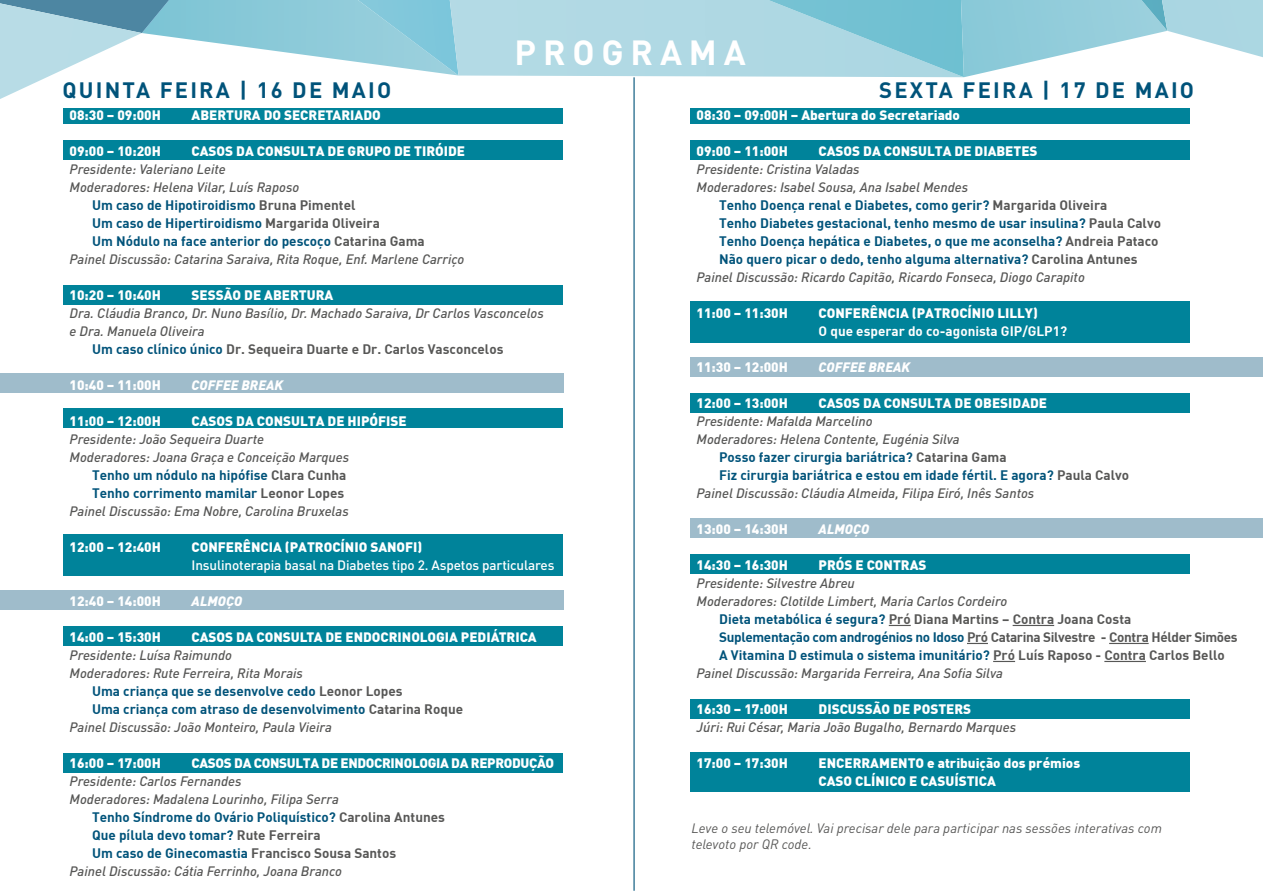
<style>
.page{position:relative;width:1263px;height:893px;background:#fff}
.page>*{position:absolute;margin:0;border:0;box-sizing:border-box;transform-origin:0 0}
.t1{font:700 34.5px "DIN Pro";letter-spacing:.2em;color:#fff}
.t2{font:700 22.05px "DIN Pro";letter-spacing:.1em;color:#00537a}
.t3{font:italic 500 13.5px/18px "DIN Pro";color:#575756}
.t4{font:13.5px/18px "DIN Bold";color:#00537a}
.t5{font:900 13.5px/18px "DIN";color:#fff}
.t6{font:13.5px/18px "DIN Bold";color:#575756}
.t7{font:italic 13.5px/16.5px "DIN Pro";color:#575756}
.t8{font:900 13.5px "DIN Pro";color:#fff}
.t9{font:500 13.5px "DIN Pro";letter-spacing:-.01em;color:#fff}
.t10{font:900 13.5px "DIN";letter-spacing:-.025em;color:#fff}
.t11{font:italic 900 13.5px "DIN Pro";color:#fff}
.t12{font:13.5px "DIN Bold";color:#fff}
.s1{color:#575756}
.s2{color:#00537a}
</style>
<div class="page">
<svg style="left:0;top:0;width:1263px;height:99px"></svg>
<div style="left:64px;top:141px;width:499px;height:19px;background:#00839a"></div>
<div style="left:64px;top:285px;width:499px;height:20px;background:#00839a"></div>
<div style="left:0;top:373px;width:563px;height:20px;background:#9fbccb"></div>
<div style="left:64px;top:408px;width:499px;height:20px;background:#00839a"></div>
<div style="left:64px;top:535px;width:499px;height:41px;background:#00839a"></div>
<div style="left:0;top:590px;width:563px;height:20px;background:#9fbccb"></div>
<div style="left:64px;top:626px;width:499px;height:20px;background:#00839a"></div>
<div style="left:64px;top:753px;width:499px;height:19px;background:#00839a"></div>
<div style="left:64px;top:108px;width:499px;height:15px;background:#00839a"></div>
<div style="left:691px;top:141px;width:499px;height:19px;background:#00839a"></div>
<div style="left:691px;top:302px;width:499px;height:41px;background:#00839a"></div>
<div style="left:691px;top:357px;width:572px;height:20px;background:#9fbccb"></div>
<div style="left:691px;top:393px;width:499px;height:20px;background:#00839a"></div>
<div style="left:691px;top:518px;width:572px;height:20px;background:#9fbccb"></div>
<div style="left:691px;top:554px;width:499px;height:20px;background:#00839a"></div>
<div style="left:691px;top:699px;width:499px;height:19px;background:#00839a"></div>
<div style="left:691px;top:752px;width:499px;height:40px;background:#00839a"></div>
<div style="left:691px;top:108px;width:499px;height:15px;background:#00839a"></div>
<svg style="left:889px;top:625px;width:22px;height:1px"></svg>
<hr style="left:1013px;top:625px;width:41px;height:1px;background:#575756">
<svg style="left:967px;top:643px;width:21px;height:1px"></svg>
<hr style="left:1109px;top:643px;width:40px;height:1px;background:#575756">
<svg style="left:993px;top:661px;width:22px;height:1px"></svg>
<hr style="left:1104px;top:661px;width:42px;height:1px;background:#575756">
<hr style="left:633px;top:77px;width:2px;height:814px;background:#00537a">
<h2 class="t2" style="left:63px;top:75px;width:330px">QUINTA FEIRA | 16 DE MAIO</h2>
<h1 class="t1" style="left:514px;top:29px;width:233px">PROGRAMA</h1>
<h2 class="t2" style="left:879px;top:75px;width:316px">SEXTA FEIRA | 17 DE MAIO</h2>
<p class="t8" style="left:70px;top:106px;width:93px">08:30 – 09:00H</p>
<p class="t8" style="left:192px;top:106px;width:191px">ABERTURA DO SECRETARIADO</p>
<p class="t5" style="left:70px;top:141px;width:93px">09:00 – 10:20H</p>
<p class="t5" style="left:192px;top:141px;width:275px">CASOS DA CONSULTA DE GRUPO DE TIRÓIDE</p>
<p class="t3" style="left:70px;top:158px;width:231px">Presidente: Valeriano Leite<br>Moderadores: Helena Vilar, Luís Raposo</p>
<p class="t4" style="left:92px;top:195px;width:334px">Um caso de Hipotiroidismo <span class="s1">Bruna Pimentel<br></span>Um caso de Hipertiroidismo <span class="s1">Margarida Oliveira<br></span>Um Nódulo na face anterior do pescoço <span class="s1">Catarina Gama</span></p>
<p class="t3" style="left:70px;top:248px;width:396px">Painel Discussão: Catarina Saraiva, Rita Roque, Enf. Marlene Carriço</p>
<p class="t5" style="left:70px;top:285px;width:93px">10:20 – 10:40H</p>
<p class="t5" style="left:192px;top:285px;width:143px">SESSÃO DE ABERTURA</p>
<p class="t3" style="left:70px;top:302px;width:476px">Dra. Cláudia Branco, Dr. Nuno Basílio, Dr. Machado Saraiva, Dr Carlos Vasconcelos e Dra. Manuela Oliveira</p>
<p class="t6" style="left:92px;top:339px;width:413px"><span class="s2">Um caso clínico único</span> Dr. Sequeira Duarte e Dr. Carlos Vasconcelos</p>
<p class="t5" style="left:70px;top:375px;width:93px">10:40 – 11:00H</p>
<p class="t11" style="left:192px;top:373px;width:93px">COFFEE BREAK</p>
<p class="t5" style="left:70px;top:411px;width:93px">11:00 – 12:00H</p>
<p class="t5" style="left:192px;top:411px;width:217px">CASOS DA CONSULTA DE HIPÓFISE</p>
<p class="t3" style="left:70px;top:428px;width:281px">Presidente: João Sequeira Duarte<br>Moderadores: Joana Graça e Conceição Marques</p>
<p class="t4" style="left:92px;top:465px;width:256px">Tenho um nódulo na hipófise <span class="s1">Clara Cunha<br></span>Tenho corrimento mamilar <span class="s1">Leonor Lopes</span></p>
<p class="t3" style="left:70px;top:500px;width:281px">Painel Discussão: Ema Nobre, Carolina Bruxelas</p>
<p class="t5" style="left:70px;top:537px;width:93px">12:00 – 12:40H</p>
<p class="t5" style="left:192px;top:537px;width:232px">CONFERÊNCIA (PATROCÍNIO SANOFI)</p>
<p class="t9" style="left:192px;top:556px;width:364px">Insulinoterapia basal na Diabetes tipo 2. Aspetos particulares</p>
<p class="t8" style="left:70px;top:591px;width:93px">12:40 – 14:00H</p>
<p class="t11" style="left:192px;top:589px;width:52px">ALMOÇO</p>
<p class="t5" style="left:70px;top:627px;width:93px">14:00 – 15:30H</p>
<p class="t8" style="left:192px;top:627px;width:346px">CASOS DA CONSULTA DE ENDOCRINOLOGIA PEDIÁTRICA</p>
<p class="t3" style="left:70px;top:644px;width:235px">Presidente: Luísa Raimundo<br>Moderadores: Rute Ferreira, Rita Morais</p>
<p class="t4" style="left:92px;top:681px;width:372px">Uma criança que se desenvolve cedo <span class="s1">Leonor Lopes<br></span>Uma criança com atraso de desenvolvimento <span class="s1">Catarina Roque</span></p>
<p class="t3" style="left:70px;top:716px;width:264px">Painel Discussão: João Monteiro, Paula Vieira</p>
<p class="t5" style="left:70px;top:753px;width:93px">16:00 – 17:00H</p>
<p class="t10" style="left:192px;top:754px;width:364px">CASOS DA CONSULTA DE ENDOCRINOLOGIA DA REPRODUÇÃO</p>
<p class="t3" style="left:70px;top:770px;width:271px">Presidente: Carlos Fernandes<br>Moderadores: Madalena Lourinho, Filipa Serra</p>
<p class="t4" style="left:92px;top:807px;width:354px">Tenho Síndrome do Ovário Poliquístico? <span class="s1">Carolina Antunes<br></span>Que pílula devo tomar? <span class="s1">Rute Ferreira<br></span>Um caso de Ginecomastia <span class="s1">Francisco Sousa Santos</span></p>
<p class="t3" style="left:70px;top:860px;width:274px">Painel Discussão: Cátia Ferrinho, Joana Branco</p>
<p class="t5" style="left:697px;top:105px;width:265px">08:30 – 09:00H – Abertura do Secretariado</p>
<p class="t5" style="left:697px;top:141px;width:93px">09:00 – 11:00H</p>
<p class="t5" style="left:818px;top:141px;width:221px">CASOS DA CONSULTA DE DIABETES</p>
<p class="t3" style="left:697px;top:158px;width:273px">Presidente: Cristina Valadas<br>Moderadores: Isabel Sousa, Ana Isabel Mendes</p>
<p class="t4" style="left:719px;top:195px;width:443px">Tenho Doença renal e Diabetes, como gerir? <span class="s1">Margarida Oliveira<br></span>Tenho Diabetes gestacional, tenho mesmo de usar insulina? <span class="s1">Paula Calvo </span>Tenho Doença hepática e Diabetes, o que me aconselha? <span class="s1">Andreia Pataco </span>Não quero picar o dedo, tenho alguma alternativa? <span class="s1">Carolina Antunes</span></p>
<p class="t3" style="left:697px;top:266px;width:390px">Painel Discussão: Ricardo Capitão, Ricardo Fonseca, Diogo Carapito</p>
<p class="t5" style="left:697px;top:303px;width:93px">11:00 – 11:30H</p>
<p class="t5" style="left:818px;top:303px;width:221px">CONFERÊNCIA (PATROCÍNIO LILLY)</p>
<p class="t12" style="left:819px;top:322px;width:250px">O que esperar do co-agonista GIP/GLP1?</p>
<p class="t5" style="left:697px;top:357px;width:93px">11:30 – 12:00H</p>
<p class="t11" style="left:819px;top:355px;width:93px">COFFEE BREAK</p>
<p class="t5" style="left:697px;top:393px;width:93px">12:00 – 13:00H</p>
<p class="t5" style="left:818px;top:393px;width:230px">CASOS DA CONSULTA DE OBESIDADE</p>
<p class="t3" style="left:697px;top:410px;width:265px">Presidente: Mafalda Marcelino<br>Moderadores: Helena Contente, Eugénia Silva</p>
<p class="t4" style="left:719px;top:447px;width:411px">Posso fazer cirurgia bariátrica? <span class="s1">Catarina Gama<br></span>Fiz cirurgia bariátrica e estou em idade fértil. E agora? <span class="s1">Paula Calvo</span></p>
<p class="t3" style="left:697px;top:482px;width:339px">Painel Discussão: Cláudia Almeida, Filipa Eiró, Inês Santos</p>
<p class="t5" style="left:697px;top:519px;width:93px">13:00 – 14:30H</p>
<p class="t11" style="left:819px;top:517px;width:52px">ALMOÇO</p>
<p class="t5" style="left:697px;top:555px;width:93px">14:30 – 16:30H</p>
<p class="t5" style="left:818px;top:555px;width:109px">PRÓS E CONTRAS</p>
<p class="t3" style="left:697px;top:572px;width:312px">Presidente: Silvestre Abreu<br>Moderadores: Clotilde Limbert, Maria Carlos Cordeiro</p>
<p class="t6" style="left:719px;top:609px;width:520px"><span class="s2">Dieta metabólica é segura?</span> Pró Diana Martins – Contra Joana Costa<br><span class="s2">Suplementação com androgénios no Idoso</span> Pró Catarina Silvestre - Contra Hélder Simões<br><span class="s2">A Vitamina D estimula o sistema imunitário?</span> Pró Luís Raposo - Contra Carlos Bello</p>
<p class="t3" style="left:697px;top:662px;width:308px">Painel Discussão: Margarida Ferreira, Ana Sofia Silva</p>
<p class="t5" style="left:697px;top:699px;width:93px">16:30 – 17:00H</p>
<p class="t5" style="left:818px;top:699px;width:154px">DISCUSSÃO DE POSTERS</p>
<p class="t3" style="left:697px;top:716px;width:321px">Júri: Rui César, Maria João Bugalho, Bernardo Marques</p>
<p class="t5" style="left:697px;top:753px;width:93px">17:00 – 17:30H</p>
<p class="t5" style="left:819px;top:753px;width:263px">ENCERRAMENTO e atribuição dos prémios<br>CASO CLÍNICO E CASUÍSTICA</p>
<p class="t7" style="left:691px;top:818px;width:472px">Leve o seu telemóvel. Vai precisar dele para participar nas sessões interativas com televoto por QR code.</p>
</div>
